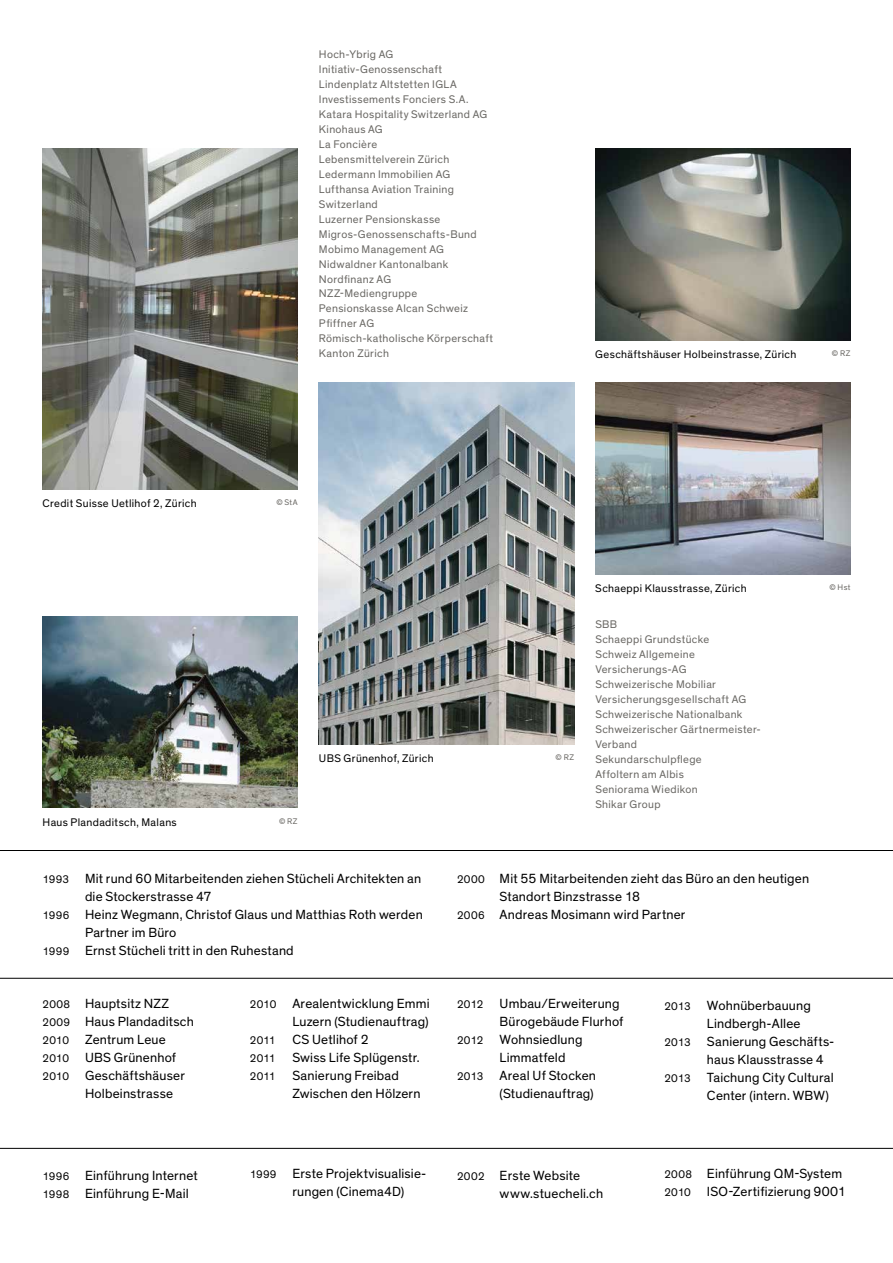
<style>
.page{position:relative;width:893px;height:1263px;background:#fff}
.page>*{position:absolute;margin:0;border:0;box-sizing:border-box;transform-origin:0 0}
.t1{font:13.5px/18px "Theinhardt Stuecheli";letter-spacing:.015em;color:#000}
.t2{font:11.25px/15px "Theinhardt Stuecheli";letter-spacing:.03em;color:#6a6864}
.t3{font:11.25px "Theinhardt Stuecheli";letter-spacing:.03em;color:#000}
.t4{font:8.25px "Theinhardt Stuecheli";letter-spacing:.055em;color:#6a6864}
.s1{font-size:11.25px}
</style>
<div class="page">
<img style="left:43px;top:149px;width:255px;height:340px">
<img style="left:43px;top:617px;width:255px;height:191px">
<img style="left:319px;top:383px;width:255px;height:361px">
<img style="left:595px;top:383px;width:255px;height:191px">
<img style="left:595px;top:149px;width:255px;height:191px">
<hr style="left:0;top:978px;width:893px;height:1px;background:#000">
<hr style="left:0;top:850px;width:893px;height:1px;background:#000">
<hr style="left:0;top:1148px;width:893px;height:1px;background:#000">
<p class="t3" style="left:43px;top:496px;width:156px">Credit Suisse Uetlihof 2, Zürich</p>
<p class="t3" style="left:43px;top:815px;width:136px">Haus Plandaditsch, Malans</p>
<p class="t2" style="left:319px;top:47px;width:176px">Hoch-Ybrig AG<br>Initiativ-Genossenschaft<br>Lindenplatz Altstetten IGLA<br>Investissements Fonciers S.A.<br>Katara Hospitality Switzerland AG<br>Kinohaus AG<br>La Foncière<br>Lebensmittelverein Zürich<br>Ledermann Immobilien AG<br>Lufthansa Aviation Training<br>Switzerland<br>Luzerner Pensionskasse<br>Migros-Genossenschafts-Bund<br>Mobimo Management AG<br>Nidwaldner Kantonalbank<br>Nordfinanz AG<br>NZZ-Mediengruppe<br>Pensionskasse Alcan Schweiz<br>Pfiffner AG<br>Römisch-katholische Körperschaft<br>Kanton Zürich</p>
<p class="t4" style="left:276px;top:498px;width:23px">© StA</p>
<p class="t4" style="left:279px;top:816px;width:20px">© RZ</p>
<p class="t3" style="left:319px;top:751px;width:116px">UBS Grünenhof, Zürich</p>
<p class="t3" style="left:595px;top:347px;width:203px">Geschäftshäuser Holbeinstrasse, Zürich</p>
<p class="t4" style="left:832px;top:349px;width:20px">© RZ</p>
<p class="t4" style="left:555px;top:753px;width:20px">© RZ</p>
<p class="t3" style="left:595px;top:581px;width:153px">Schaeppi Klausstrasse, Zürich</p>
<p class="t2" style="left:595px;top:616px;width:167px">SBB<br>Schaeppi Grundstücke<br>Schweiz Allgemeine<br>Versicherungs-AG<br>Schweizerische Mobiliar<br>Versicherungsgesellschaft AG<br>Schweizerische Nationalbank<br>Schweizerischer Gärtnermeister-<br>Verband<br>Sekundarschulpflege<br>Affoltern am Albis<br>Seniorama Wiedikon<br>Shikar Group</p>
<p class="t4" style="left:829px;top:583px;width:23px">© Hst</p>
<p class="t1" style="left:43px;top:869px;width:380px"><span class="s1">1993</span> Mit rund 60 Mitarbeitenden ziehen Stücheli Architekten an</p>
<p class="t1" style="left:85px;top:887px;width:128px">die Stockerstrasse 47</p>
<p class="t1" style="left:43px;top:905px;width:382px"><span class="s1">1996</span> Heinz Wegmann, Christof Glaus und Matthias Roth werden</p>
<p class="t1" style="left:85px;top:923px;width:93px">Partner im Büro</p>
<p class="t1" style="left:43px;top:941px;width:253px"><span class="s1">1999</span> Ernst Stücheli tritt in den Ruhestand</p>
<p class="t1" style="left:43px;top:995px;width:128px"><span class="s1">2008</span> Hauptsitz NZZ</p>
<p class="t1" style="left:43px;top:1013px;width:153px"><span class="s1">2009</span> Haus Plandaditsch</p>
<p class="t1" style="left:43px;top:1031px;width:125px"><span class="s1">2010</span> Zentrum Leue</p>
<p class="t1" style="left:43px;top:1049px;width:135px"><span class="s1">2010</span> UBS Grünenhof</p>
<p class="t1" style="left:43px;top:1067px;width:144px"><span class="s1">2010</span> Geschäftshäuser</p>
<p class="t1" style="left:85px;top:1085px;width:90px">Holbeinstrasse</p>
<p class="t1" style="left:43px;top:1167px;width:157px"><span class="s1">1996</span> Einführung Internet<br><span class="s1">1998</span> Einführung E-Mail</p>
<p class="t1" style="left:250px;top:995px;width:181px"><span class="s1">2010</span> Arealentwicklung Emmi</p>
<p class="t1" style="left:292px;top:1013px;width:138px">Luzern (Studienauftrag)</p>
<p class="t1" style="left:250px;top:1031px;width:120px"><span class="s1">2011</span> CS Uetlihof 2</p>
<p class="t1" style="left:250px;top:1049px;width:171px"><span class="s1">2011</span> Swiss Life Splügenstr.</p>
<p class="t1" style="left:250px;top:1067px;width:151px"><span class="s1">2011</span> Sanierung Freibad</p>
<p class="t1" style="left:292px;top:1085px;width:130px">Zwischen den Hölzern</p>
<p class="t1" style="left:292px;top:1165px;width:136px;text-indent:-43px"><span class="s1">1999</span> Erste Projektvisualisie&shy;rungen (Cinema4D)</p>
<p class="t1" style="left:457px;top:869px;width:354px"><span class="s1">2000</span> Mit 55 Mitarbeitenden zieht das Büro an den heutigen</p>
<p class="t1" style="left:500px;top:887px;width:142px">Standort Binzstrasse 18</p>
<p class="t1" style="left:457px;top:905px;width:230px"><span class="s1">2006</span> Andreas Mosimann wird Partner</p>
<p class="t1" style="left:457px;top:995px;width:164px"><span class="s1">2012</span> Umbau/Erweiterung</p>
<p class="t1" style="left:500px;top:1013px;width:125px">Bürogebäude Flurhof</p>
<p class="t1" style="left:457px;top:1031px;width:127px"><span class="s1">2012</span> Wohnsiedlung</p>
<p class="t1" style="left:500px;top:1049px;width:67px">Limmatfeld</p>
<p class="t1" style="left:457px;top:1067px;width:140px"><span class="s1">2013</span> Areal Uf Stocken</p>
<p class="t1" style="left:500px;top:1085px;width:96px">(Studienauftrag)</p>
<p class="t1" style="left:500px;top:1167px;width:105px;text-indent:-43px"><span class="s1">2002</span> Erste Website www.stuecheli.ch</p>
<p class="t1" style="left:664px;top:997px;width:148px"><span class="s1">2013</span> Wohnüberbauung</p>
<p class="t1" style="left:707px;top:1015px;width:95px">Lindbergh-Allee</p>
<p class="t1" style="left:664px;top:1033px;width:172px"><span class="s1">2013</span> Sanierung Geschäfts-</p>
<p class="t1" style="left:707px;top:1051px;width:118px">haus Klausstrasse 4</p>
<p class="t1" style="left:664px;top:1069px;width:171px"><span class="s1">2013</span> Taichung City Cultural</p>
<p class="t1" style="left:707px;top:1087px;width:124px">Center (intern. WBW)</p>
<p class="t1" style="left:664px;top:1165px;width:183px"><span class="s1">2008</span> Einführung QM-System<br><span class="s1">2010</span> ISO-Zertifizierung 9001</p>
</div>
